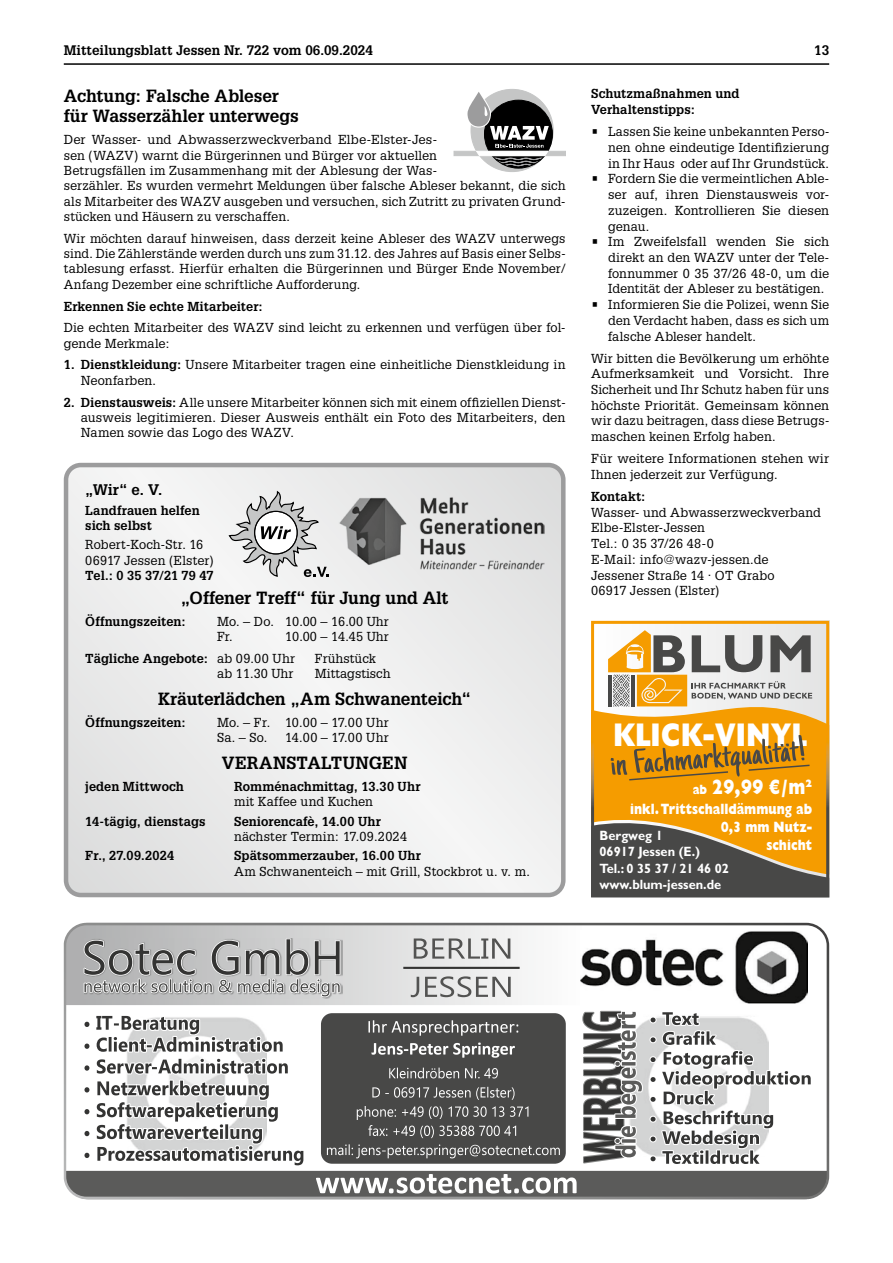
<style>
.page{position:relative;width:893px;height:1263px;background:#fff}
.page>*{position:absolute;margin:0;border:0;box-sizing:border-box;transform-origin:0 0}
.t1{font:800 33px "Gill Sans Std";color:#fff;scale:.8 1}
.t2{font:800 21px "Gill Sans Std";color:#fff;scale:.8 1}
.t3{font:700 17.25px/20.7px "Glypha LT Std";letter-spacing:-.005em;color:#000}
.t4{font:700 17.25px "Glypha LT Std";letter-spacing:.015em;color:#000}
.t5{font:800 15px/18px "Gill Sans Std";color:#fff;text-align:right;scale:.8 1}
.t6{font:700 15px "Glypha LT Std";color:#000}
.t7{font:700 13.5px/16.2px "Gill Sans Std";color:#fff;scale:.95 1}
.t8{font:700 13.5px "Glypha LT Std";color:#000}
.t9{font:12.75px/15.8px "Glypha LT Std";letter-spacing:.005em;color:#000}
.t10{font:700 12.75px/15.3px "Glypha LT Std";letter-spacing:.005em;color:#000}
.t11{font:12.75px/15.3px "Glypha LT Std";letter-spacing:.025em;color:#000}
.t12{font:12.75px "Glypha LT Std";letter-spacing:.035em;color:#000}
.s1{font-weight:700}
.s2{font-size:13.5px}
</style>
<div class="page">
<hr style="left:64px;top:63px;width:765px;height:2px;background:#000">
<svg style="left:69px;top:468px;width:492px;height:424px"></svg>
<svg style="left:228px;top:491px;width:100px;height:86px"></svg>
<img style="left:339px;top:496px;width:205px;height:74px">
<div style="left:64px;top:463px;width:502px;height:434px;border:4px solid #9c9c9d;border-radius:15px"></div>
<div style="left:454px;top:151px;width:111px;height:5px;background:#c5c6c6"></div>
<svg style="left:467px;top:90px;width:84px;height:77px"></svg>
<svg style="left:65px;top:923px;width:762px;height:276px"></svg>
<svg style="left:591px;top:621px;width:238px;height:276px"></svg>
<svg style="left:595px;top:681px;width:230px;height:137px;background:#f4a61c"></svg>
<svg style="left:595px;top:818px;width:230px;height:75px;background:#826839"></svg>
<svg style="left:608px;top:630px;width:204px;height:77px"></svg>
<svg style="left:611px;top:735px;width:200px;height:46px;background:#d08a0e"></svg>
<p class="t8" style="left:64px;top:42px;width:311px">Mitteilungsblatt Jessen Nr. 722 vom 06.09.2024</p>
<p class="t8" style="left:814px;top:42px;width:17px">13</p>
<h3 class="t3" style="left:64px;top:85px;width:237px">Achtung: Falsche Ableser für Wasserzähler unterwegs</h3>
<p class="t9" style="left:64px;top:132px;width:503px;line-height:15.3px">Der Wasser- und Abwasserzweckverband Elbe-Elster-Jes-<br>sen (WAZV) warnt die Bürgerinnen und Bürger vor aktuellen<br>Betrugsfällen im Zusammenhang mit der Ablesung der Was-<br>serzähler. Es wurden vermehrt Meldungen über falsche Ableser bekannt, die sich als Mitarbeiter des WAZV ausgeben und versuchen, sich Zutritt zu privaten Grund&shy;stücken und Häusern zu verschaffen.</p>
<p class="t9" style="left:64px;top:230px;width:503px;line-height:15.3px;text-align:justify">Wir möchten darauf hinweisen, dass derzeit keine Ableser des WAZV unterwegs sind. Die Zählerstände werden durch uns zum 31.12. des Jahres auf Basis einer Selbs&shy;tablesung erfasst. Hierfür erhalten die Bürgerinnen und Bürger Ende November/ Anfang Dezember eine schriftliche Aufforderung.</p>
<p class="t10" style="left:64px;top:298px;width:200px">Erkennen Sie echte Mitarbeiter:</p>
<p class="t9" style="left:64px;top:320px;width:503px;line-height:15.3px">Die echten Mitarbeiter des WAZV sind leicht zu erkennen und verfügen über fol&shy;gende Merkmale:</p>
<p class="t9" style="left:81px;top:357px;width:486px;line-height:15.3px;text-indent:-17px"><span class="s1">1. Dienstkleidung:</span> Unsere Mitarbeiter tragen eine einheitliche Dienstkleidung in<br>Neonfarben.</p>
<p class="t9" style="left:81px;top:394px;width:486px;line-height:15.3px;text-align:justify;text-indent:-17px"><span class="s1">2. Dienstausweis:</span> Alle unsere Mitarbeiter können sich mit einem offiziellen Dienst&shy;ausweis legitimieren. Dieser Ausweis enthält ein Foto des Mitarbeiters, den Namen sowie das Logo des WAZV.</p>
<p class="t10" style="left:591px;top:86px;width:150px;line-height:15.8px">Schutzmaßnahmen und<br>Verhaltenstipps:</p>
<p class="t9" style="left:608px;top:124px;width:223px;text-align:justify;text-indent:-17px">• Lassen Sie keine unbekannten Perso&shy;nen ohne eindeutige Identifizierung in Ihr Haus oder auf Ihr Grundstück.</p>
<p class="t9" style="left:608px;top:171px;width:223px;text-align:justify;text-indent:-17px">• Fordern Sie die vermeintlichen Able&shy;ser auf, ihren Dienstausweis vor&shy;zuzeigen. Kontrollieren Sie diesen genau.</p>
<p class="t9" style="left:608px;top:234px;width:223px;text-align:justify;text-indent:-17px">• Im Zweifelsfall wenden Sie sich direkt an den WAZV unter der Tele&shy;fonnummer 0 35 37/26 48-0, um die Identität der Ableser zu bestätigen.</p>
<p class="t9" style="left:608px;top:296px;width:223px;text-align:justify;text-indent:-17px">• Informieren Sie die Polizei, wenn Sie den Verdacht haben, dass es sich um falsche Ableser handelt.</p>
<p class="t9" style="left:591px;top:350px;width:240px;text-align:justify">Wir bitten die Bevölkerung um erhöhte Aufmerksamkeit und Vorsicht. Ihre Sicherheit und Ihr Schutz haben für uns höchste Priorität. Gemeinsam können wir dazu beitragen, dass diese Betrugs&shy;maschen keinen Erfolg haben.</p>
<p class="t9" style="left:591px;top:451px;width:240px">Für weitere Informationen stehen wir<br>Ihnen jederzeit zur Verfügung.</p>
<p class="t10" style="left:591px;top:488px;width:56px">Kontakt:</p>
<p class="t9" style="left:591px;top:504px;width:231px">Wasser- und Abwasserzweckverband<br>Elbe-Elster-Jessen<br>Tel.: 0 35 37/26 48-0<br>E-Mail: info@wazv-jessen.de<br>Jessener Straße 14 · OT Grabo<br>06917 Jessen (Elster)</p>
<p class="t6" style="left:85px;top:480px;width:79px">„Wir“ e. V.</p>
<p class="t10" style="left:85px;top:502px;width:116px">Landfrauen helfen sich selbst</p>
<p class="t9" style="left:85px;top:537px;width:130px;line-height:15.3px">Robert-Koch-Str. 16<br>06917 Jessen (Elster)</p>
<p class="t10" style="left:85px;top:567px;width:130px">Tel.: 0 35 37/21 79 47</p>
<h3 class="t3" style="left:181px;top:587px;width:269px">„Offener Treff“ für Jung und Alt</h3>
<p class="t10" style="left:85px;top:613px;width:102px">Öffnungszeiten:</p>
<p class="t9" style="left:217px;top:613px;width:173px;line-height:15.3px">Mo. – Do. 10.00 – 16.00 Uhr<br>Fr.</p>
<p class="t9" style="left:85px;top:625px;width:305px;line-height:21.6px;text-indent:200px">10.00 – 14.45 Uhr<br><span class="s1">Tägliche Angebote:</span> ab 09.00 Uhr</p>
<p class="t9" style="left:315px;top:650px;width:62px">Frühstück</p>
<p class="t9" style="left:217px;top:665px;width:78px">ab 11.30 Uhr</p>
<p class="t9" style="left:315px;top:665px;width:77px">Mittagstisch</p>
<h3 class="t3" style="left:158px;top:688px;width:315px">Kräuterlädchen „Am Schwanenteich“</h3>
<p class="t10" style="left:85px;top:714px;width:102px">Öffnungszeiten:</p>
<p class="t11" style="left:217px;top:714px;width:173px">Mo. – Fr. 10.00 – 17.00 Uhr<br>Sa. – So.</p>
<p class="t12" style="left:285px;top:730px;width:105px">14.00 – 17.00 Uhr</p>
<h3 class="t4" style="left:222px;top:752px;width:187px">VERANSTALTUNGEN</h3>
<p class="t10" style="left:85px;top:778px;width:100px">jeden Mittwoch</p>
<p class="t10" style="left:234px;top:778px;width:188px">Romménachmittag, 13.30 Uhr</p>
<p class="t9" style="left:234px;top:793px;width:140px">mit Kaffee und Kuchen</p>
<p class="t10" style="left:85px;top:813px;width:122px">14-tägig, dienstags</p>
<p class="t10" style="left:234px;top:813px;width:148px">Seniorencafè, 14.00 Uhr</p>
<p class="t9" style="left:234px;top:828px;width:175px">nächster Termin: 17.09.2024</p>
<p class="t10" style="left:85px;top:848px;width:91px">Fr., 27.09.2024</p>
<p class="t10" style="left:234px;top:848px;width:188px">Spätsommerzauber, 16.00 Uhr</p>
<p class="t9" style="left:234px;top:863px;width:297px">Am Schwanenteich – mit Grill, Stockbrot u. v. m.</p>
<h1 class="t1" style="left:613px;top:715px;width:244px">KLICK-VINYL</h1>
<h2 class="t2" style="left:693px;top:774px;width:151px"><span class="s2">ab</span> 29,99 €/m²</h2>
<p class="t5" style="left:630px;top:800px;width:229px">inkl. Trittschalldämmung ab<br>0,3 mm Nutz -<br>schicht</p>
<p class="t7" style="left:600px;top:827px;width:138px">Bergweg 1<br>06917 Jessen (E.)<br>Tel.: 0 35 37 / 21 46 02 www.blum-jessen.de</p>
</div>
